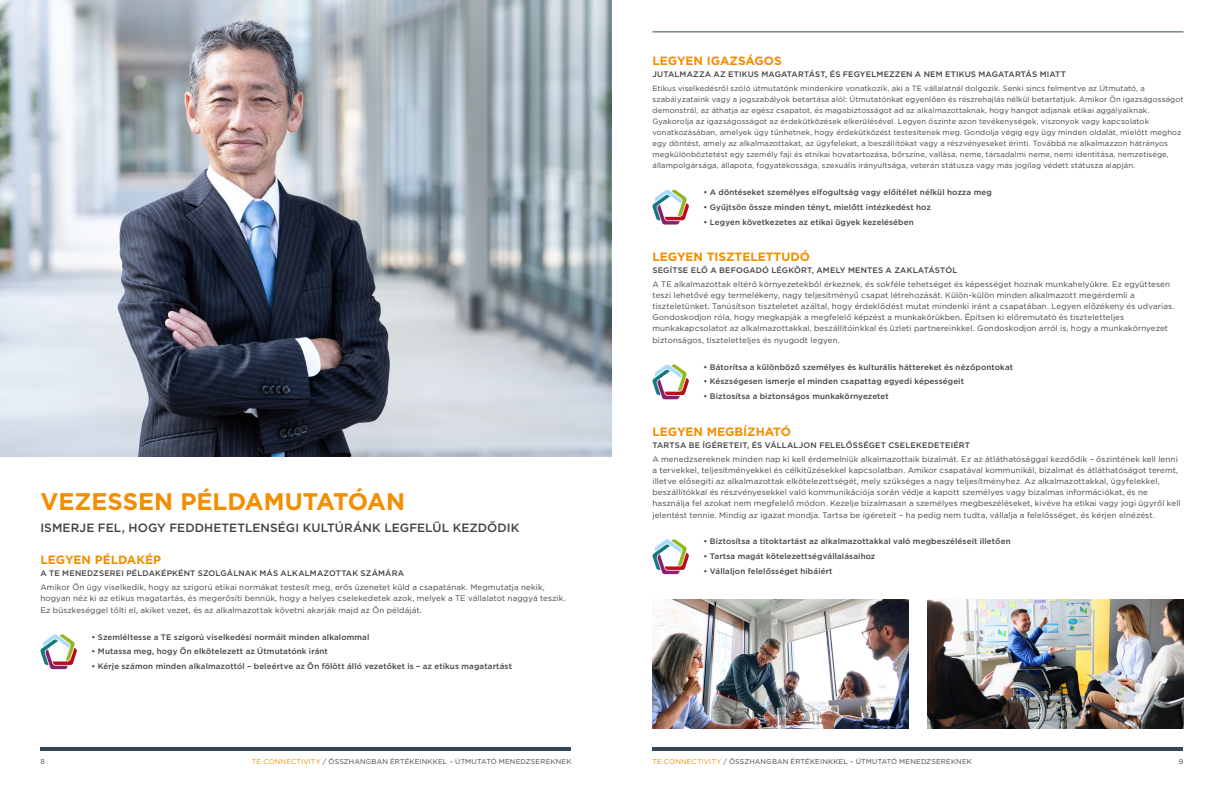
<style>
.page{position:relative;width:1224px;height:792px;background:#fff}
.page>*{position:absolute;margin:0;border:0;box-sizing:border-box;transform-origin:0 0}
.t1{font:700 24px "Gotham";color:#f28e00}
.t2{font:700 12px "Gotham";color:#f28e00}
.t3{font:500 12px "Gotham";letter-spacing:.005em;color:#424241}
.t4{font:8px/11px "Gotham";letter-spacing:.015em;color:#424241}
.t5{font:500 8px "Gotham";letter-spacing:.015em;color:#424241}
.t6{font:7.6px/11px "Gotham";letter-spacing:.02em;color:#424241}
.t7{font:7px "Gotham";letter-spacing:.02em;color:#424241}
.s1{color:#f28e00}
</style>
<div class="page">
<hr style="left:652px;top:32px;width:532px;height:1px;background:#324857">
<hr style="left:40px;top:747px;width:532px;height:4px;background:#324857">
<hr style="left:652px;top:747px;width:532px;height:4px;background:#324857">
<img style="left:0;top:0;width:612px;height:456px">
<svg style="left:40px;top:634px;width:37px;height:35px"></svg>
<svg style="left:652px;top:189px;width:37px;height:36px"></svg>
<svg style="left:652px;top:364px;width:37px;height:35px"></svg>
<svg style="left:652px;top:539px;width:37px;height:35px"></svg>
<img style="left:652px;top:599px;width:257px;height:130px">
<img style="left:927px;top:599px;width:257px;height:130px">
<h1 class="t1" style="left:40px;top:485px;width:366px">VEZESSEN PÉLDAMUTATÓAN</h1>
<h2 class="t3" style="left:40px;top:520px;width:481px">ISMERJE FEL, HOGY FEDDHETETLENSÉGI KULTÚRÁNK LEGFELÜL KEZDŐDIK</h2>
<h2 class="t2" style="left:40px;top:552px;width:122px">LEGYEN PÉLDAKÉP</h2>
<p class="t5" style="left:40px;top:568px;width:365px">A TE MENEDZSEREI PÉLDAKÉPKÉNT SZOLGÁLNAK MÁS ALKALMAZOTTAK SZÁMÁRA</p>
<p class="t4" style="left:40px;top:581px;width:527px">Amikor Ön úgy viselkedik, hogy az szigorú etikai normákat testesít meg, erős üzenetet küld a csapatának. Megmutatja nekik, hogyan néz ki az etikus magatartás, és megerősíti bennük, hogy a helyes cselekedetek azok, melyek a TE vállalatot naggyá teszik.</p>
<p class="t4" style="left:40px;top:604px;width:383px">Ez büszkeséggel tölti el, akiket vezet, és az alkalmazottak követni akarják majd az Ön példáját.</p>
<p class="t5" style="left:92px;top:631px;width:279px">• Szemléltesse a TE szigorú viselkedési normáit minden alkalommal</p>
<p class="t5" style="left:92px;top:646px;width:238px">• Mutassa meg, hogy Ön elkötelezett az Útmutatónk iránt</p>
<p class="t5" style="left:92px;top:661px;width:422px">• Kérje számon minden alkalmazottól – beleértve az Ön fölött álló vezetőket is – az etikus magatartást</p>
<h2 class="t2" style="left:652px;top:53px;width:131px">LEGYEN IGAZSÁGOS</h2>
<p class="t5" style="left:652px;top:69px;width:415px">JUTALMAZZA AZ ETIKUS MAGATARTÁST, ÉS FEGYELMEZZEN A NEM ETIKUS MAGATARTÁS MIATT</p>
<p class="t6" style="left:653px;top:83px;width:533px">Etikus viselkedésről szóló útmutatónk mindenkire vonatkozik, aki a TE vállalatnál dolgozik. Senki sincs felmentve az Útmutató, a szabályzataink vagy a jogszabályok betartása alól: Útmutatónkat egyenlően és részrehajlás nélkül betartatjuk. Amikor Ön igazságosságot demonstrál, az áthatja az egész csapatot, és magabiztosságot ad az alkalmazottaknak, hogy hangot adjanak etikai aggályaiknak.<br>Gyakorolja az igazságosságot az érdekütközések elkerülésével. Legyen őszinte azon tevékenységek, viszonyok vagy kapcsolatok vonatkozásában, amelyek úgy tűnhetnek, hogy érdekütközést testesítenek meg. Gondolja végig egy ügy minden oldalát, mielőtt meghoz egy döntést, amely az alkalmazottakat, az ügyfeleket, a beszállítókat vagy a részvényeseket érinti. Továbbá ne alkalmazzon hátrányos megkülönböztetést egy személy faji és etnikai hovatartozása, bőrszíne, vallása, neme, társadalmi neme, nemi identitása, nemzetisége, állampolgársága, állapota, fogyatékossága, szexuális irányultsága, veterán státusza vagy más jogilag védett státusza alapján.</p>
<p class="t5" style="left:704px;top:187px;width:290px">• A döntéseket személyes elfogultság vagy előítélet nélkül hozza meg</p>
<p class="t5" style="left:704px;top:202px;width:229px">• Gyűjtsön össze minden tényt, mielőtt intézkedést hoz</p>
<p class="t5" style="left:704px;top:216px;width:212px">• Legyen következetes az etikai ügyek kezelésében</p>
<h2 class="t2" style="left:652px;top:249px;width:159px">LEGYEN TISZTELETTUDÓ</h2>
<p class="t5" style="left:652px;top:265px;width:306px">SEGÍTSE ELŐ A BEFOGADÓ LÉGKÖRT, AMELY MENTES A ZAKLATÁSTÓL</p>
<p class="t4" style="left:652px;top:278px;width:523px">A TE alkalmazottak eltérő környezetekből érkeznek, és sokféle tehetséget és képességet hoznak munkahelyükre. Ez együttesen teszi lehetővé egy termelékeny, nagy teljesítményű csapat létrehozását. Külön-külön minden alkalmazott megérdemli a tiszteletünket. Tanúsítson tiszteletet azáltal, hogy érdeklődést mutat mindenki iránt a csapatában. Legyen előzékeny és udvarias.<br>Gondoskodjon róla, hogy megkapják a megfelelő képzést a munkakörükben. Építsen ki előremutató és tiszteletteljes munkakapcsolatot az alkalmazottakkal, beszállítóinkkal és üzleti partnereinkkel. Gondoskodjon arról is, hogy a munkakörnyezet</p>
<p class="t4" style="left:652px;top:334px;width:189px">biztonságos, tiszteletteljes és nyugodt legyen.</p>
<p class="t5" style="left:704px;top:362px;width:311px">• Bátorítsa a különböző személyes és kulturális háttereket és nézőpontokat</p>
<p class="t5" style="left:704px;top:376px;width:262px">• Készségesen ismerje el minden csapattag egyedi képességeit</p>
<p class="t5" style="left:704px;top:391px;width:187px">• Biztosítsa a biztonságos munkakörnyezetet</p>
<h2 class="t2" style="left:652px;top:424px;width:140px">LEGYEN MEGBÍZHATÓ</h2>
<p class="t5" style="left:652px;top:440px;width:319px">TARTSA BE ÍGÉRETEIT, ÉS VÁLLALJON FELELŐSSÉGET CSELEKEDETEIÉRT</p>
<p class="t4" style="left:652px;top:453px;width:530px">A menedzsereknek minden nap ki kell érdemelniük alkalmazottaik bizalmát. Ez az átláthatósággal kezdődik – őszintének kell lenni a tervekkel, teljesítményekkel és célkitűzésekkel kapcsolatban. Amikor csapatával kommunikál, bizalmat és átláthatóságot teremt, illetve elősegíti az alkalmazottak elkötelezettségét, mely szükséges a nagy teljesítményhez. Az alkalmazottakkal, ügyfelekkel, beszállítókkal és részvényesekkel való kommunikációja során védje a kapott személyes vagy bizalmas információkat, és ne használja fel azokat nem megfelelő módon. Kezelje bizalmasan a személyes megbeszéléseket, kivéve ha etikai vagy jogi ügyről kell</p>
<p class="t4" style="left:652px;top:509px;width:504px">jelentést tennie. Mindig az igazat mondja. Tartsa be ígéreteit – ha pedig nem tudta, vállalja a felelősséget, és kérjen elnézést.</p>
<p class="t5" style="left:704px;top:536px;width:309px">• Biztosítsa a titoktartást az alkalmazottakkal való megbeszéléseit illetően</p>
<p class="t5" style="left:704px;top:551px;width:173px">• Tartsa magát kötelezettségvállalásaihoz</p>
<p class="t5" style="left:704px;top:566px;width:131px">• Vállaljon felelősséget hibáiért</p>
<p class="t7" style="left:40px;top:757px;width:6px">8</p>
<p class="t7" style="left:252px;top:757px;width:321px"><span class="s1">TE CONNECTIVITY</span> / ÖSSZHANGBAN ÉRTÉKEINKKEL – ÚTMUTATÓ MENEDZSEREKNEK</p>
<p class="t7" style="left:652px;top:757px;width:321px"><span class="s1">TE CONNECTIVITY</span> / ÖSSZHANGBAN ÉRTÉKEINKKEL – ÚTMUTATÓ MENEDZSEREKNEK</p>
<p class="t7" style="left:1179px;top:757px;width:6px">9</p>
</div>
